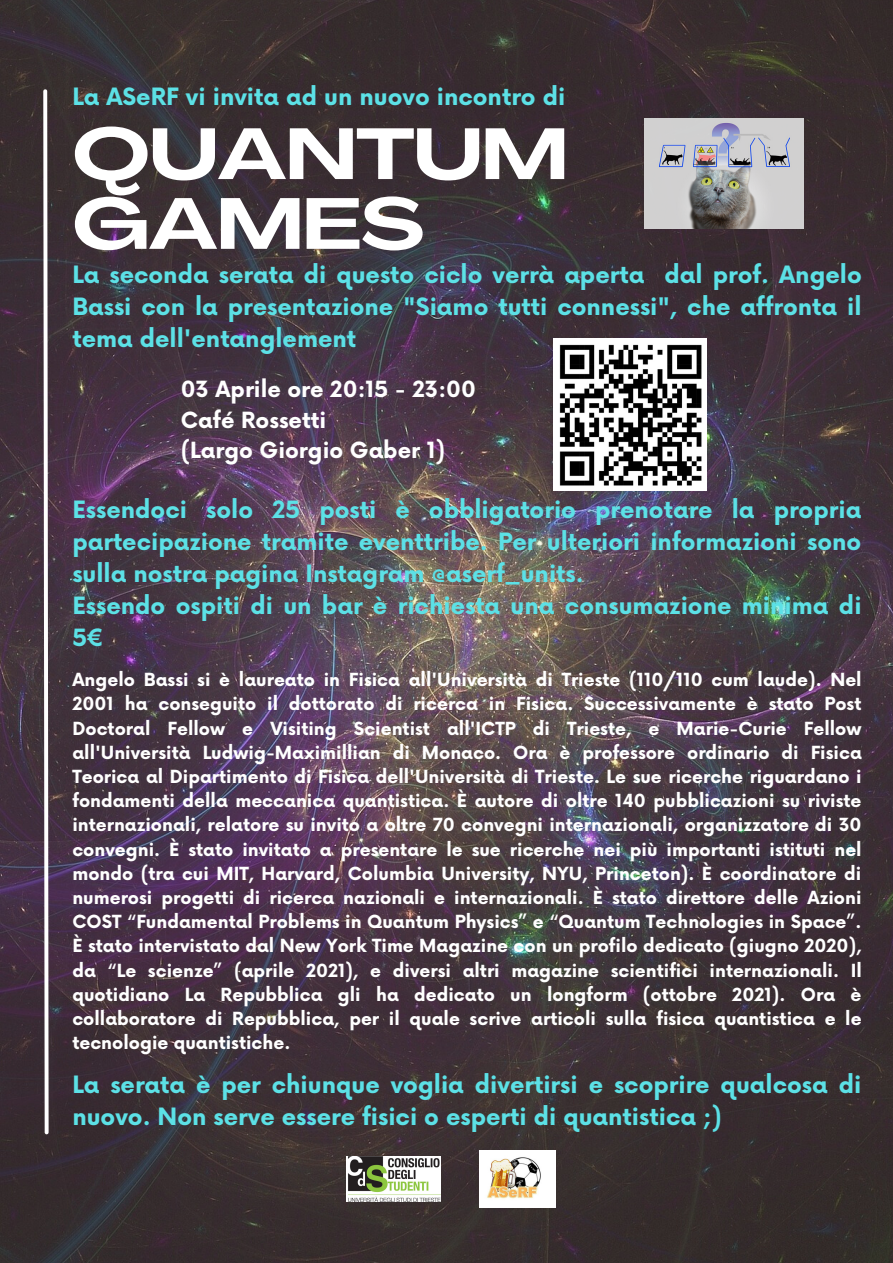
<style>
.page{position:relative;width:893px;height:1263px;background:#fff}
.page>*{position:absolute;margin:0;border:0;box-sizing:border-box;transform-origin:0 0}
.t1{font:700 71.25px/69.8px "Agrandir Grand";color:#fff}
.t2{font:700 23.25px/32.1px "Now";color:#5ce1e6}
.t3{font:700 21.75px/30.4px "Now";color:#fff}
.t4{font:700 17.62px/24.2px "Now";color:#fff;text-align:justify}
</style>
<div class="page">
<img style="left:0;top:0;width:893px;height:1263px">
<svg style="left:41px;top:87px;width:10px;height:1049px"></svg>
<img style="left:645px;top:119px;width:158px;height:110px">
<img style="left:346px;top:1156px;width:94px;height:45px">
<img style="left:480px;top:1150px;width:76px;height:58px">
<img style="left:554px;top:338px;width:152px;height:153px">
<h2 class="t2" style="left:72px;top:82px;width:494px">La ASeRF vi invita ad un nuovo incontro di</h2>
<h1 class="t1" style="left:72px;top:126px;width:497px">QUANTUM<br>GAMES</h1>
<h2 class="t2" style="left:72px;top:260px;width:791px;text-align:justify">La seconda serata di questo ciclo verrà aperta dal prof. Angelo Bassi con la presentazione "Siamo tutti connessi", che affronta il tema dell'entanglement</h2>
<p class="t3" style="left:181px;top:376px;width:297px">03 Aprile ore 20:15 - 23:00<br>Café Rossetti<br>(Largo Giorgio Gaber 1)</p>
<p class="t2" style="left:72px;top:494px;width:790px">Essendoci solo 25 posti è obbligatorio prenotare la propria partecipazione tramite eventtribe. Per ulteriori informazioni sono sulla nostra pagina Instagram @aserf_units.<br>Essendo ospiti di un bar è richiesta una consumazione minima di 5€</p>
<p class="t4" style="left:72px;top:669px;width:791px">Angelo Bassi si è laureato in Fisica all'Università di Trieste (110/110 cum laude). Nel 2001 ha conseguito il dottorato di ricerca in Fisica. Successivamente è stato Post Doctoral Fellow e Visiting Scientist all'ICTP di Trieste, e Marie-Curie Fellow all'Università Ludwig-Maximillian di Monaco. Ora è professore ordinario di Fisica Teorica al Dipartimento di Fisica dell'Università di Trieste. Le sue ricerche riguardano i fondamenti della meccanica quantistica. È autore di oltre 140 pubblicazioni su riviste internazionali, relatore su invito a oltre 70 convegni internazionali, organizzatore di 30 convegni. È stato invitato a presentare le sue ricerche nei più importanti istituti nel mondo (tra cui MIT, Harvard, Columbia University, NYU, Princeton). È coordinatore di numerosi progetti di ricerca nazionali e internazionali. È stato direttore delle Azioni COST “Fundamental Problems in Quantum Physics” e “Quantum Technologies in Space”.<br>È stato intervistato dal New York Time Magazine con un profilo dedicato (giugno 2020), da “Le scienze” (aprile 2021), e diversi altri magazine scientifici internazionali. Il quotidiano La Repubblica gli ha dedicato un longform (ottobre 2021). Ora è collaboratore di Repubblica, per il quale scrive articoli sulla fisica quantistica e le tecnologie quantistiche.</p>
<h2 class="t2" style="left:72px;top:1070px;width:790px">La serata è per chiunque voglia divertirsi e scoprire qualcosa di nuovo. Non serve essere fisici o esperti di quantistica ;)</h2>
</div>
